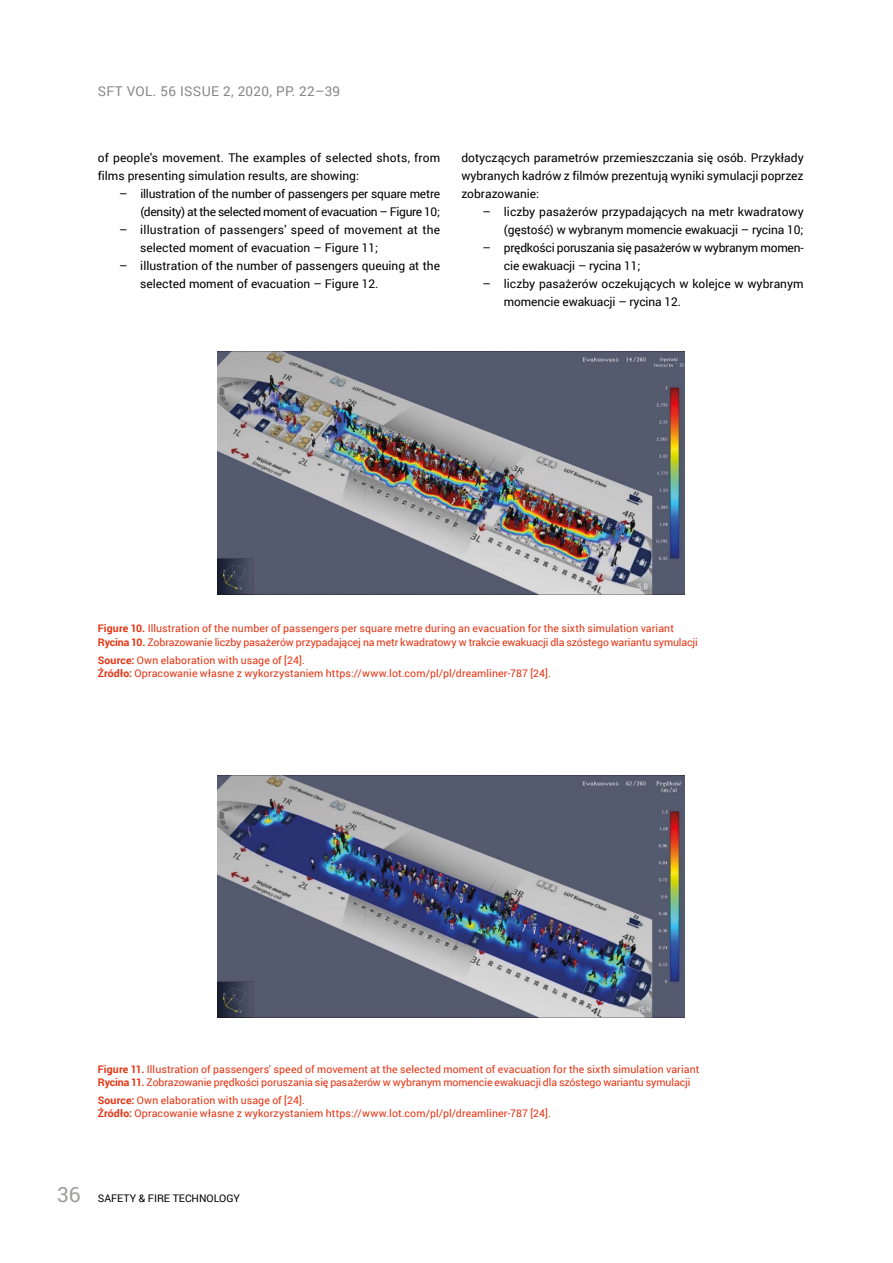
<style>
.page{position:relative;width:893px;height:1263px;background:#fff}
.page>*{position:absolute;margin:0;border:0;box-sizing:border-box;transform-origin:0 0}
.t1{font:13.5px "Roboto";letter-spacing:.025em;color:#878787}
.t2{font:12px/18px "Roboto";color:#000}
.t3{font:12px/18px "Roboto";letter-spacing:-.025em;color:#000;text-align:right}
.t4{font:12px/18px "Roboto";letter-spacing:-.02em;color:#000}
.t5{font:10.5px/13.5px "Roboto";letter-spacing:.005em;color:#e63312}
.t6{font:10.5px "Roboto";color:#000}
.s1{font-weight:700}
.s2{font-size:21px;color:#9d9d9c}
</style>
<div class="page">
<img style="left:217px;top:352px;width:467px;height:243px">
<img style="left:217px;top:775px;width:467px;height:242px">
<p class="t1" style="left:98px;top:82px;width:244px">SFT VOL. 56 ISSUE 2, 2020, PP. 22–39</p>
<p class="t2" style="left:98px;top:148px;width:344px">of people's movement. The examples of selected shots, from films presenting simulation results, are showing:</p>
<p class="t3" style="left:119px;top:184px;width:323px">– illustration of the number of passengers per square metre (density) at the selected moment of evacuation – Figure 10;</p>
<p class="t2" style="left:140px;top:220px;width:301px;text-indent:-21px">– illustration of passengers' speed of movement at the selected moment of evacuation – Figure 11;</p>
<p class="t2" style="left:140px;top:256px;width:301px;text-indent:-21px">– illustration of the number of passengers queuing at the selected moment of evacuation – Figure 12.</p>
<p class="t2" style="left:461px;top:148px;width:344px;text-align:justify">dotyczących parametrów przemieszczania się osób. Przykłady wybranych kadrów z filmów prezentują wyniki symulacji poprzez zobrazowanie:</p>
<p class="t2" style="left:483px;top:202px;width:323px;text-align:right">– liczby pasażerów przypadających na metr kwadratowy (gęstość) w wybranym momencie ewakuacji – rycina 10;</p>
<p class="t4" style="left:504px;top:238px;width:301px;text-indent:-21px">– prędkości poruszania się pasażerów w wybranym momen&shy;cie ewakuacji – rycina 11;</p>
<p class="t2" style="left:504px;top:274px;width:301px;text-indent:-21px">– liczby pasażerów oczekujących w kolejce w wybranym momencie ewakuacji – rycina 12.</p>
<p class="t5" style="left:98px;top:621px;width:602px"><span class="s1">Figure 10.</span> Illustration of the number of passengers per square metre during an evacuation for the sixth simulation variant<br><span class="s1">Rycina 10.</span> Zobrazowanie liczby pasażerów przypadającej na metr kwadratowy w trakcie ewakuacji dla szóstego wariantu symulacji</p>
<p class="t5" style="left:98px;top:653px;width:455px"><span class="s1">Source:</span> Own elaboration with usage of [24].<br><span class="s1">Źródło:</span> Opracowanie własne z wykorzystaniem https://www.lot.com/pl/pl/dreamliner-787 [24].</p>
<p class="t5" style="left:98px;top:1062px;width:603px"><span class="s1">Figure 11.</span> Illustration of passengers' speed of movement at the selected moment of evacuation for the sixth simulation variant<br><span class="s1">Rycina 11.</span> Zobrazowanie prędkości poruszania się pasażerów w wybranym momencie ewakuacji dla szóstego wariantu symulacji</p>
<p class="t5" style="left:98px;top:1093px;width:455px"><span class="s1">Source:</span> Own elaboration with usage of [24].<br><span class="s1">Źródło:</span> Opracowanie własne z wykorzystaniem https://www.lot.com/pl/pl/dreamliner-787 [24].</p>
<p class="t6" style="left:57px;top:1190px;width:184px"><span class="s2">36</span> SAFETY &amp; FIRE TECHNOLOGY</p>
</div>
